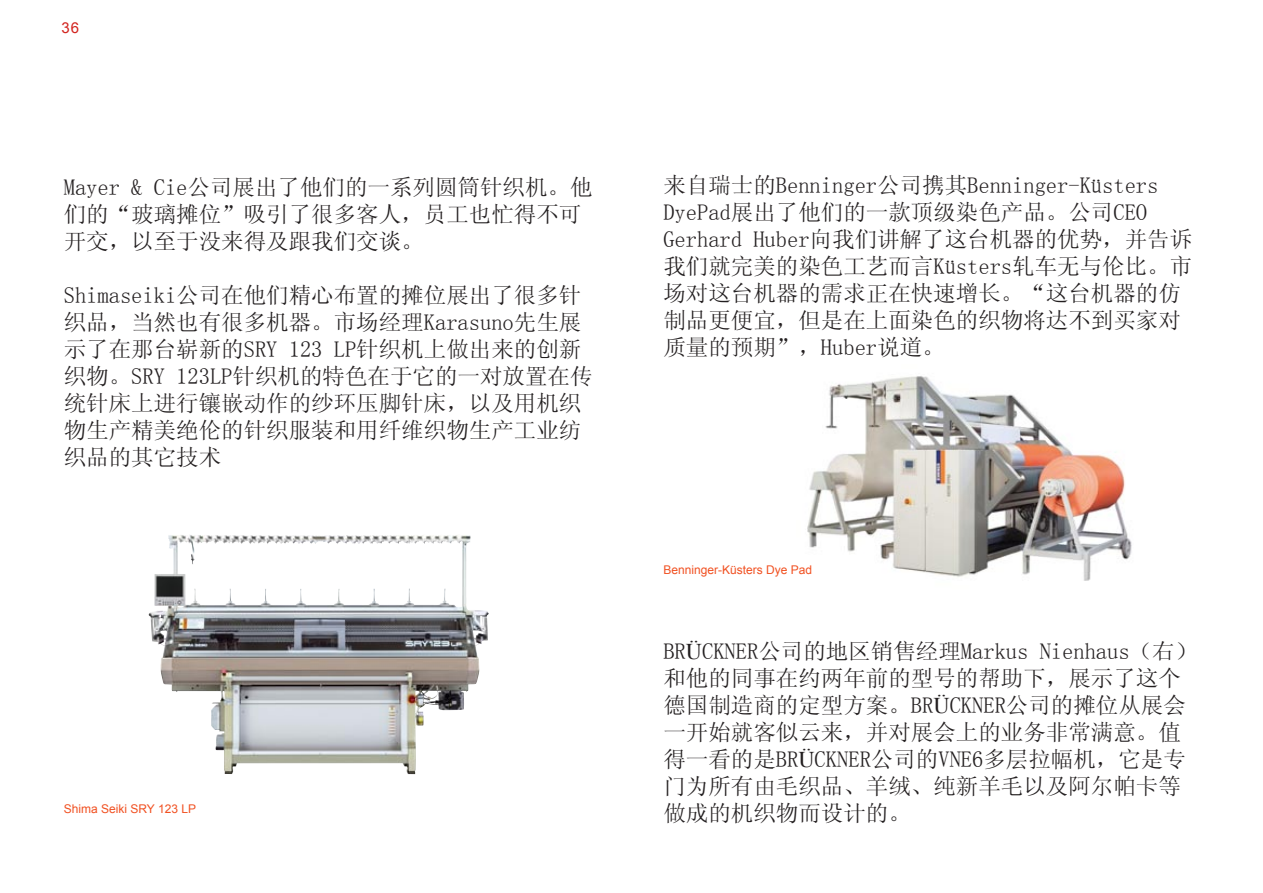
<style>
.page{position:relative;width:1263px;height:893px;background:#fff}
.page>*{position:absolute;margin:0;border:0;box-sizing:border-box;transform-origin:0 0}
.t1{font:22.5px/27px "Sim Sun";color:#231f20}
.t2{font:15px "Arial";color:#d2231e}
.t3{font:12px "Arial";color:#f15122}
.s1{font-family:"Times"}
</style>
<div class="page">
<img style="left:807px;top:376px;width:325px;height:205px">
<img style="left:214px;top:535px;width:275px;height:239px">
<p class="t2" style="left:62px;top:20px;width:19px">36</p>
<p class="t1" style="left:64px;top:173px;width:530px">Mayer &amp; Cie公司展出了他们的一系列圆筒针织机。他们的“玻璃摊位”吸引了很多客人，员工也忙得不可开交，以至于没来得及跟我们交谈。</p>
<p class="t1" style="left:64px;top:281px;width:530px">Shimaseiki公司在他们精心布置的摊位展出了很多针织品，当然也有很多机器。市场经理Karasuno先生展示了在那台崭新的SRY 123 LP针织机上做出来的创新织物。SRY 123LP针织机的特色在于它的一对放置在传统针床上进行镶嵌动作的纱环压脚针床，以及用机织物生产精美绝伦的针织服装和用纤维织物生产工业纺织品的其它技术</p>
<p class="t1" style="left:663px;top:171px;width:530px">来自瑞士的Benninger公司携其Benninger-Küsters<br>DyePad展出了他们的一款顶级染色产品。公司CEO<br>Gerhard Huber向我们讲解了这台机器的优势，并告诉我们就完美的染色工艺而言Küsters轧车无与伦比。市场对这台机器的需求正在快速增长。“这台机器的仿制品更便宜，但是在上面染色的织物将达不到买家对质量的预期”，Huber说道。</p>
<p class="t3" style="left:663px;top:563px;width:150px">Benninger-Küsters Dye Pad</p>
<p class="t1" style="left:663px;top:637px;width:535px">BR<span class="s1">Ü</span>CKNER公司的地区销售经理Markus Nienhaus（右）和他的同事在约两年前的型号的帮助下，展示了这个德国制造商的定型方案。BR<span class="s1">Ü</span>CKNER公司的摊位从展会一开始就客似云来，并对展会上的业务非常满意。值得一看的是BR<span class="s1">Ü</span>CKNER公司的VNE6多层拉幅机，它是专门为所有由毛织品、羊绒、纯新羊毛以及阿尔帕卡等</p>
<p class="t3" style="left:64px;top:802px;width:134px">Shima Seiki SRY 123 LP</p>
<p class="t1" style="left:663px;top:799px;width:249px">做成的机织物而设计的。</p>
</div>
